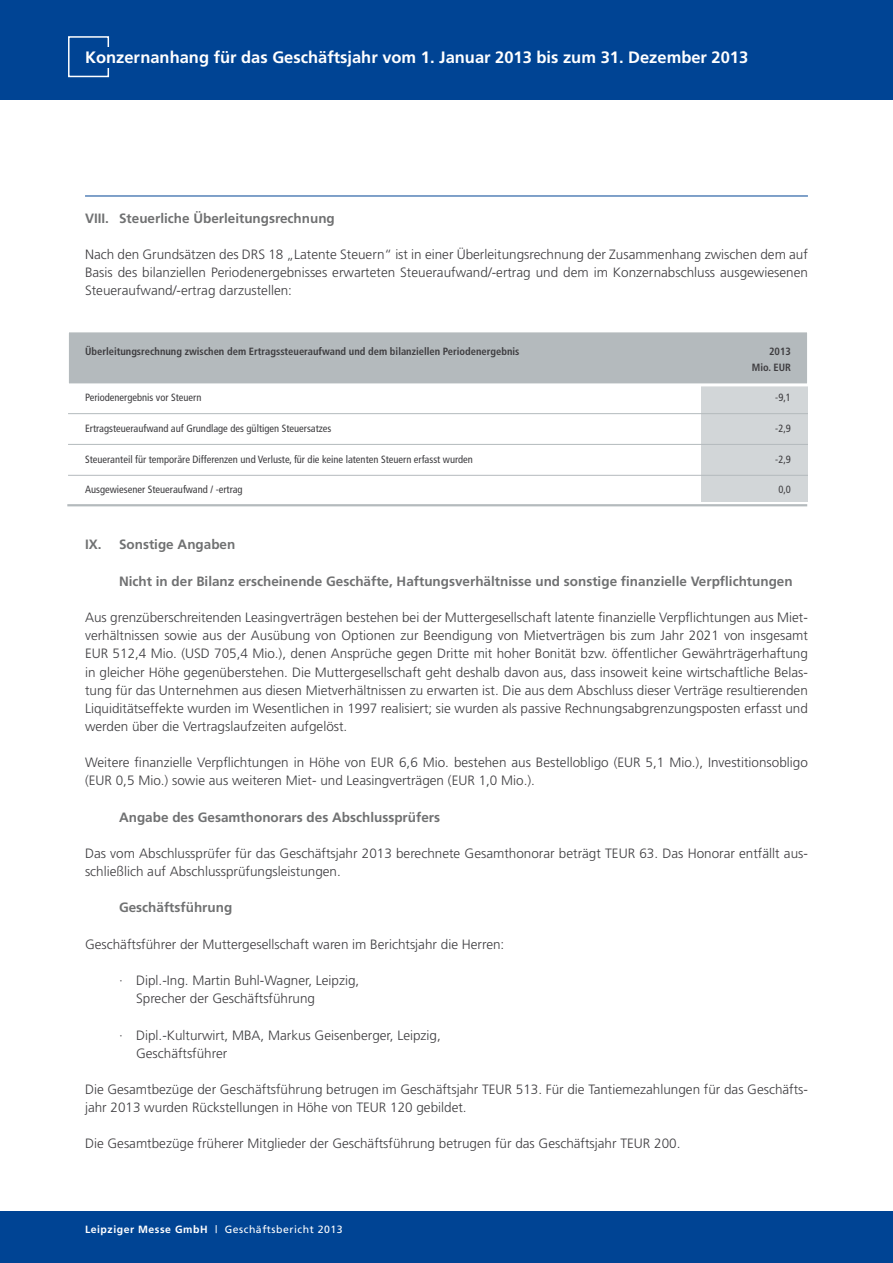
<style>
.page{position:relative;width:893px;height:1263px;background:#fff}
.page>*{position:absolute;margin:0;border:0;box-sizing:border-box;transform-origin:0 0}
.t1{font:700 16.5px "Frutiger";color:#fff}
.t2{font:300 13.5px/18.1px "Frutiger";color:#3e3d40}
.t3{font:700 13.5px "Frutiger";color:#707172}
.t4{font:condensed 10.5px "Frutiger";color:#3e3d40}
.t5{font:700 condensed 10.5px/15.3px "Frutiger";color:#3e3d40;text-align:right}
.t6{font:10.5px "Frutiger";letter-spacing:.05em;color:#fff}
.s1{font-weight:700}
</style>
<div class="page">
<div style="left:0;top:1212px;width:893px;height:51px;background:#004494"></div>
<div style="left:0;top:0;width:893px;height:100px;background:#004494"></div>
<hr style="left:85px;top:196px;width:723px;height:1px;background:#004494">
<div style="left:68px;top:36px;width:41px;height:41px;border:2px solid #fff"></div>
<div style="left:102px;top:47px;width:11px;height:21px;background:#004494"></div>
<div style="left:702px;top:378px;width:106px;height:123px;background:#d2d6d8"></div>
<svg style="left:69px;top:332px;width:739px;height:56px;background:#bac0c2"></svg>
<hr style="left:68px;top:413px;width:740px;height:1px;background:#b4babd">
<hr style="left:68px;top:444px;width:740px;height:1px;background:#b4babd">
<hr style="left:68px;top:475px;width:740px;height:1px;background:#b4babd">
<hr style="left:67px;top:504px;width:740px;height:2px;background:#b4babd">
<p class="t1" style="left:85px;top:48px;width:665px">Konzernanhang für das Geschäftsjahr vom 1. Januar 2013 bis zum 31. Dezember 2013</p>
<p class="t3" style="left:85px;top:210px;width:251px">VIII. Steuerliche Überleitungsrechnung</p>
<p class="t2" style="left:85px;top:245px;width:724px;text-align:justify">Nach den Grundsätzen des DRS 18 „Latente Steuern“ ist in einer Überleitungsrechnung der Zusammenhang zwischen dem auf Basis des bilanziellen Periodenergebnisses erwarteten Steueraufwand/-ertrag und dem im Konzernabschluss ausgewiesenen Steueraufwand/-ertrag darzustellen:</p>
<p class="t5" style="left:85px;top:344px;width:436px">Überleitungsrechnung zwischen dem Ertragssteueraufwand und dem bilanziellen Periodenergebnis</p>
<p class="t5" style="left:752px;top:344px;width:41px">2013<br>Mio. EUR</p>
<p class="t4" style="left:85px;top:391px;width:118px">Periodenergebnis vor Steuern</p>
<p class="t4" style="left:775px;top:391px;width:17px">-9,1</p>
<p class="t4" style="left:85px;top:422px;width:248px">Ertragsteueraufwand auf Grundlage des gültigen Steuersatzes</p>
<p class="t4" style="left:775px;top:422px;width:17px">-2,9</p>
<p class="t4" style="left:85px;top:453px;width:389px">Steueranteil für temporäre Differenzen und Verluste, für die keine latenten Steuern erfasst wurden</p>
<p class="t4" style="left:775px;top:453px;width:17px">-2,9</p>
<p class="t4" style="left:85px;top:483px;width:159px">Ausgewiesener Steueraufwand / -ertrag</p>
<p class="t4" style="left:778px;top:483px;width:14px">0,0</p>
<p class="t3" style="left:85px;top:537px;width:152px">IX. Sonstige Angaben</p>
<p class="t3" style="left:119px;top:573px;width:675px">Nicht in der Bilanz erscheinende Geschäfte, Haftungsverhältnisse und sonstige finanzielle Verpflichtungen</p>
<p class="t2" style="left:85px;top:608px;width:724px;text-align:justify">Aus grenzüberschreitenden Leasingverträgen bestehen bei der Muttergesellschaft latente finanzielle Verpflichtungen aus Miet&shy;verhältnissen sowie aus der Ausübung von Optionen zur Beendigung von Mietverträgen bis zum Jahr 2021 von insgesamt EUR 512,4 Mio. (USD 705,4 Mio.), denen Ansprüche gegen Dritte mit hoher Bonität bzw. öffentlicher Gewährträgerhaftung in gleicher Höhe gegenüberstehen. Die Muttergesellschaft geht deshalb davon aus, dass insoweit keine wirtschaftliche Belas&shy;tung für das Unternehmen aus diesen Mietverhältnissen zu erwarten ist. Die aus dem Abschluss dieser Verträge resultierenden Liquiditätseffekte wurden im Wesentlichen in 1997 realisiert; sie wurden als passive Rechnungsabgrenzungsposten erfasst und werden über die Vertragslaufzeiten aufgelöst.</p>
<p class="t2" style="left:85px;top:754px;width:724px">Weitere finanzielle Verpflichtungen in Höhe von EUR 6,6 Mio. bestehen aus Bestellobligo (EUR 5,1 Mio.), Investitionsobligo (EUR 0,5 Mio.) sowie aus weiteren Miet- und Leasingverträgen (EUR 1,0 Mio.).</p>
<p class="t3" style="left:119px;top:809px;width:322px">Angabe des Gesamthonorars des Abschlussprüfers</p>
<p class="t2" style="left:85px;top:844px;width:724px">Das vom Abschlussprüfer für das Geschäftsjahr 2013 berechnete Gesamthonorar beträgt TEUR 63. Das Honorar entfällt aus&shy;schließlich auf Abschlussprüfungsleistungen.</p>
<p class="t3" style="left:119px;top:900px;width:115px">Geschäftsführung</p>
<p class="t2" style="left:85px;top:935px;width:421px">Geschäftsführer der Muttergesellschaft waren im Berichtsjahr die Herren:</p>
<p class="t2" style="left:136px;top:971px;width:225px;text-indent:-17px">· Dipl.-Ing. Martin Buhl-Wagner, Leipzig,<br>Sprecher der Geschäftsführung</p>
<p class="t2" style="left:136px;top:1026px;width:306px;text-indent:-17px">· Dipl.-Kulturwirt, MBA, Markus Geisenberger, Leipzig,<br>Geschäftsführer</p>
<p class="t2" style="left:85px;top:1080px;width:724px">Die Gesamtbezüge der Geschäftsführung betrugen im Geschäftsjahr TEUR 513. Für die Tantiemezahlungen für das Geschäfts&shy;jahr 2013 wurden Rückstellungen in Höhe von TEUR 120 gebildet.</p>
<p class="t2" style="left:85px;top:1135px;width:597px">Die Gesamtbezüge früherer Mitglieder der Geschäftsführung betrugen für das Geschäftsjahr TEUR 200.</p>
<p class="t6" style="left:85px;top:1224px;width:259px"><span class="s1">Leipziger Messe GmbH</span> | Geschäftsbericht 2013</p>
</div>
